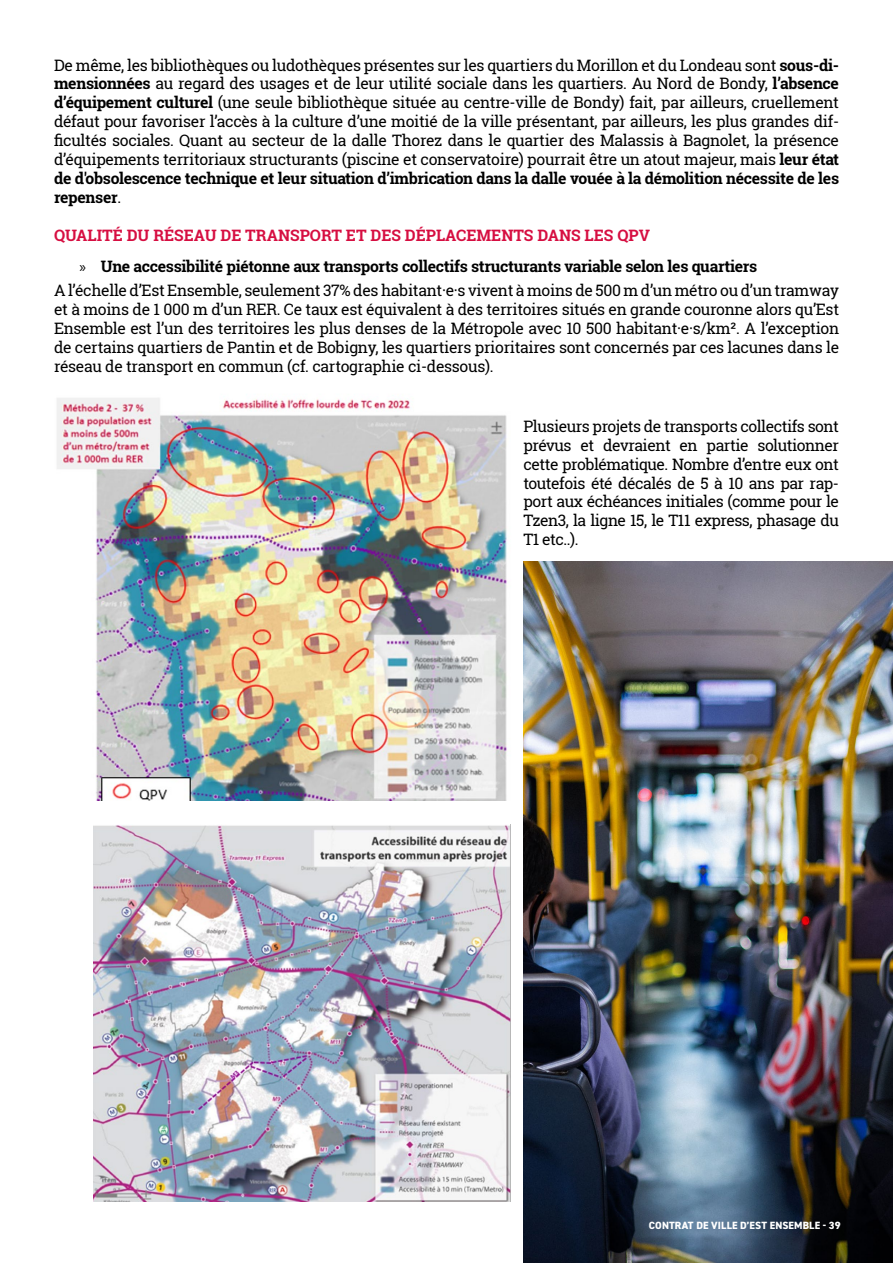
<style>
.page{position:relative;width:893px;height:1263px;background:#fff}
.page>*{position:absolute;margin:0;border:0;box-sizing:border-box;transform-origin:0 0}
.t1{font:15.75px/18.9px "Roboto Slab";letter-spacing:-.02em;color:#000;text-align:justify}
.t2{font:700 15.75px/30.9px "Roboto Slab";letter-spacing:-.02em;color:#000}
.t3{font:800 10.5px "DIN2014";letter-spacing:.01em;color:#fff}
.s1{font-weight:700}
.s2{color:#d60e41}
.s3{font-family:"Myriad Pro";font-weight:400}
</style>
<div class="page">
<img style="left:57px;top:398px;width:450px;height:403px">
<img style="left:523px;top:561px;width:370px;height:702px">
<img style="left:94px;top:825px;width:416px;height:376px">
<p class="t1" style="left:54px;top:55px;width:787px">De même, les bibliothèques ou ludothèques présentes sur les quartiers du Morillon et du Londeau sont <span class="s1">sous-di&shy;mensionnées</span> au regard des usages et de leur utilité sociale dans les quartiers. Au Nord de Bondy, <span class="s1">l’absence d’équipement culturel</span> (une seule bibliothèque située au centre-ville de Bondy) fait, par ailleurs, cruellement défaut pour favoriser l’accès à la culture d’une moitié de la ville présentant, par ailleurs, les plus grandes dif&shy;ficultés sociales. Quant au secteur de la dalle Thorez dans le quartier des Malassis à Bagnolet, la présence d’équipements territoriaux structurants (piscine et conservatoire) pourrait être un atout majeur, mais <span class="s1">leur état de d'obsolescence technique et leur situation d’imbrication dans la dalle vouée à la démolition nécessite de les repenser</span>.</p>
<p class="t2" style="left:80px;top:219px;width:679px;text-indent:-26px"><span class="s2">QUALITÉ DU RÉSEAU DE TRANSPORT ET DES DÉPLACEMENTS DANS LES QPV<br></span><span class="s3">»</span> Une accessibilité piétonne aux transports collectifs structurants variable selon les quartiers</p>
<p class="t1" style="left:54px;top:281px;width:787px">A l’échelle d’Est Ensemble, seulement 37% des habitant·e·s vivent à moins de 500 m d’un métro ou d’un tramway et à moins de 1 000 m d’un RER. Ce taux est équivalent à des territoires situés en grande couronne alors qu’Est Ensemble est l’un des territoires les plus denses de la Métropole avec 10 500 habitant·e·s/km². A l’exception de certains quartiers de Pantin et de Bobigny, les quartiers prioritaires sont concernés par ces lacunes dans le réseau de transport en commun (cf. cartographie ci-dessous).</p>
<p class="t1" style="left:523px;top:416px;width:317px">Plusieurs projets de transports collectifs sont prévus et devraient en partie solutionner cette problématique. Nombre d’entre eux ont toutefois été décalés de 5 à 10 ans par rap&shy;port aux échéances initiales (comme pour le Tzen3, la ligne 15, le T11 express, phasage du T1 etc..).</p>
<p class="t3" style="left:649px;top:1218px;width:193px">CONTRAT DE VILLE D’EST ENSEMBLE - 39</p>
</div>
